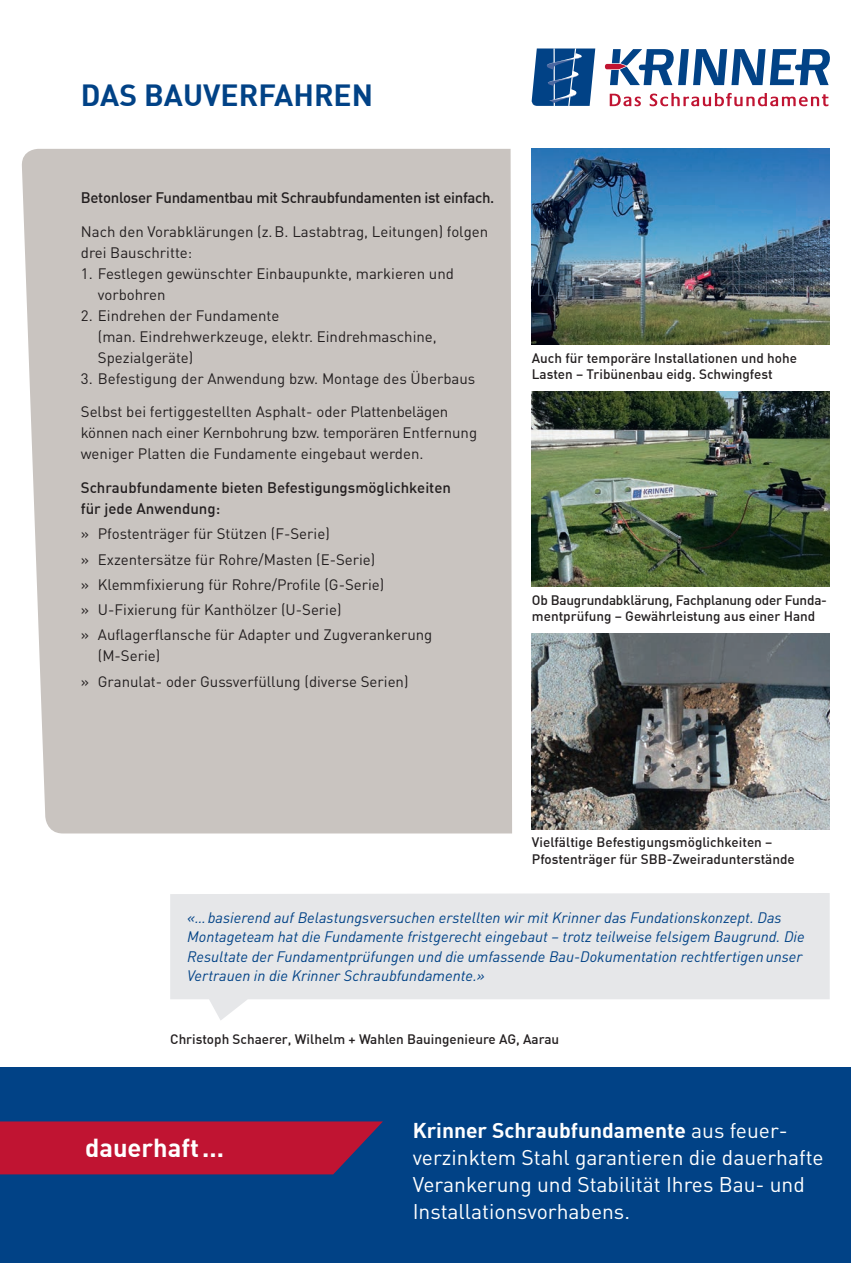
<style>
.page{position:relative;width:851px;height:1263px;background:#fff}
.page>*{position:absolute;margin:0;border:0;box-sizing:border-box;transform-origin:0 0}
.t1{font:700 30px "DIN";color:#014286}
.t2{font:700 25.5px "DIN";color:#fff}
.t3{font:21px/27px "DIN Pro";color:#fff}
.t4{font:700 21px "DIN";color:#fff}
.t5{font:15px/21px "DIN Pro";color:#231f20}
.t6{font:italic 15px/19.5px "DIN";color:#014286}
.t7{font:500 15px/21px "DIN";letter-spacing:-.005em;color:#231f20}
.t8{font:500 13.5px/16.2px "DIN";color:#231f20}
.s1{font-family:"DIN Pro";font-weight:400}
</style>
<div class="page">
<div style="left:0;top:1067px;width:850px;height:196px;background:#014286"></div>
<img style="left:531px;top:149px;width:298px;height:195px">
<img style="left:531px;top:391px;width:298px;height:196px">
<img style="left:531px;top:634px;width:298px;height:195px">
<div style="left:22px;top:149px;width:490px;height:684px;background:#c9c4c0"></div>
<svg style="left:170px;top:893px;width:659px;height:127px;fill:#e6e7e9"></svg>
<svg style="left:0;top:1121px;width:383px;height:53px;background:#b21738"></svg>
<svg style="left:609px;top:93px;width:219px;height:13px"></svg>
<svg style="left:604px;top:49px;width:225px;height:36px"></svg>
<svg style="left:531px;top:48px;width:64px;height:58px;background:#2d629b"></svg>
<h1 class="t1" style="left:81px;top:76px;width:294px">DAS BAUVERFAHREN</h1>
<p class="t7" style="left:81px;top:186px;width:415px">Betonloser Fundamentbau mit Schraubfundamenten ist einfach.</p>
<p class="t5" style="left:81px;top:220px;width:409px">Nach den Vorabklärungen (z. B. Lastabtrag, Leitungen) folgen drei Bauschritte:</p>
<p class="t5" style="left:98px;top:262px;width:357px;text-indent:-17px">1. Festlegen gewünschter Einbaupunkte, markieren und vorbohren</p>
<p class="t5" style="left:98px;top:304px;width:340px;text-indent:-17px">2. Eindrehen der Fundamente<br>(man. Eindrehwerkzeuge, elektr. Eindrehmaschine,<br>Spezialgeräte)</p>
<p class="t5" style="left:81px;top:367px;width:396px">3. Befestigung der Anwendung bzw. Montage des Überbaus</p>
<p class="t5" style="left:81px;top:401px;width:398px">Selbst bei fertiggestellten Asphalt- oder Plattenbelägen können nach einer Kernbohrung bzw. temporären Entfernung weniger Platten die Fundamente eingebaut werden.</p>
<p class="t7" style="left:81px;top:477px;width:371px">Schraubfundamente bieten Befestigungsmöglichkeiten für jede Anwendung:</p>
<p class="t5" style="left:81px;top:521px;width:353px;line-height:25.2px">» Pfostenträger für Stützen (F-Serie)<br>» Exzentersätze für Rohre/Masten (E-Serie)<br>» Klemmfixierung für Rohre/Profile (G-Serie)<br>» U-Fixierung für Kanthölzer (U-Serie)<br>» Auflagerflansche für Adapter und Zugverankerung</p>
<p class="t5" style="left:81px;top:643px;width:329px;line-height:25.2px;text-indent:17px">(M-Serie)<br>» Granulat- oder Gussverfüllung (diverse Serien)</p>
<p class="t8" style="left:531px;top:349px;width:266px">Auch für temporäre Installationen und hohe<br>Lasten – Tribünenbau eidg. Schwingfest</p>
<p class="t8" style="left:531px;top:591px;width:296px">Ob Baugrundabklärung, Fachplanung oder Funda&shy;mentprüfung – Gewährleistung aus einer Hand</p>
<p class="t8" style="left:531px;top:834px;width:264px">Vielfältige Befestigungsmöglichkeiten –<br>Pfostenträger für SBB-Zweiradunterstände</p>
<p class="t6" style="left:187px;top:907px;width:619px">«… basierend auf Belastungsversuchen erstellten wir mit Krinner das Fundationskonzept. Das Montageteam hat die Fundamente fristgerecht eingebaut – trotz teilweise felsigem Baugrund. Die Resultate der Fundamentprüfungen und die umfassende Bau-Dokumentation rechtfertigen unser Vertrauen in die Krinner Schraubfundamente.»</p>
<p class="t8" style="left:170px;top:1030px;width:390px">Christoph Schaerer, Wilhelm + Wahlen Bauingenieure AG, Aarau</p>
<h2 class="t2" style="left:85px;top:1131px;width:140px">dauerhaft ...</h2>
<h3 class="t4" style="left:412px;top:1116px;width:376px">Krinner Schraubfundamente <span class="s1">aus feuer-</span></h3>
<h3 class="t3" style="left:412px;top:1142px;width:412px">verzinktem Stahl garantieren die dauerhafte<br>Verankerung und Stabilität Ihres Bau- und<br>Installationsvorhabens.</h3>
</div>
